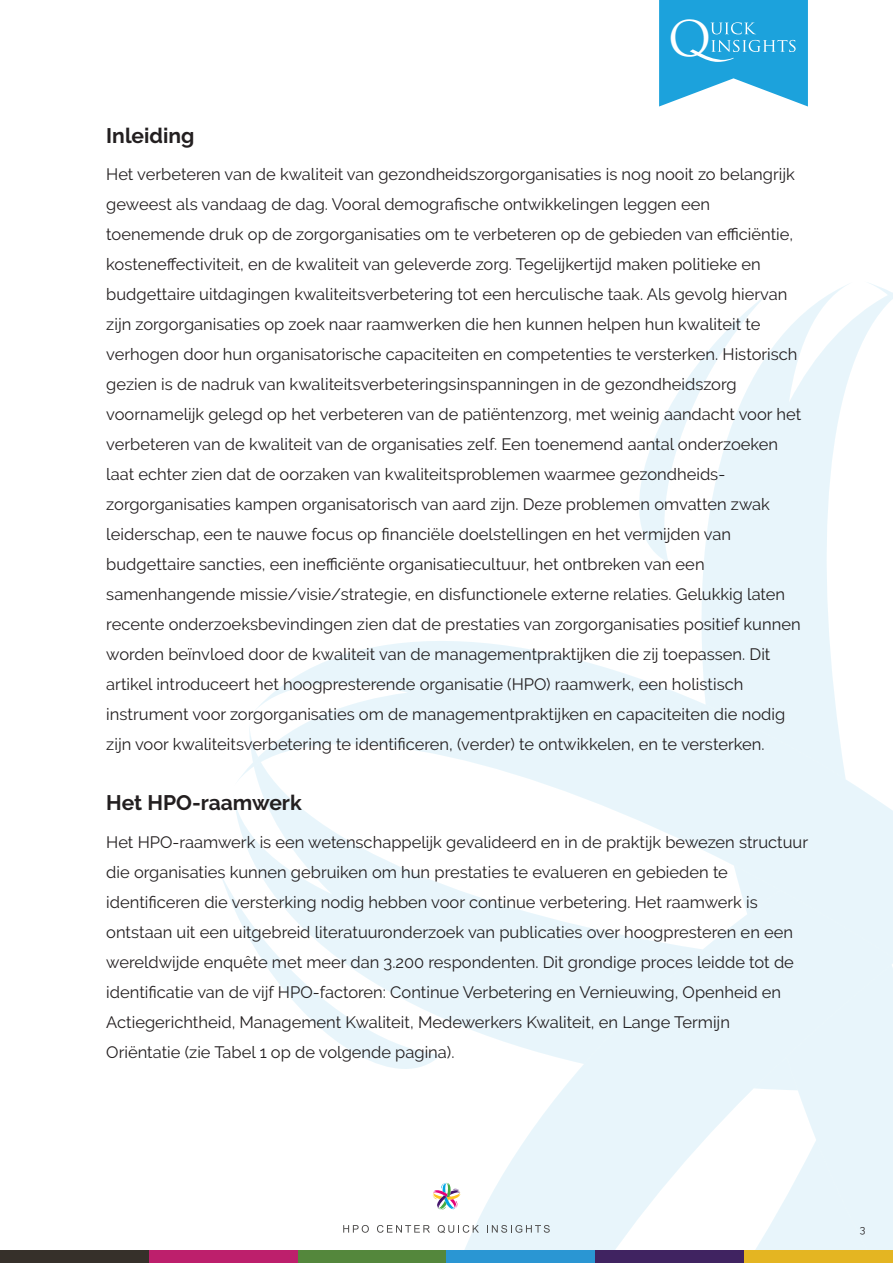
<style>
.page{position:relative;width:893px;height:1263px;background:#fff}
.page>*{position:absolute;margin:0;border:0;box-sizing:border-box;transform-origin:0 0}
.t1{font:47.85px "Trajan Pro";color:#fff}
.t2{font:700 21px "Raleway";color:#231f20}
.t3{font:16.5px/30px "Raleway";color:#231f20}
.t4{font:10.5px "Raleway";color:#231f20}
</style>
<div class="page">
<svg style="left:659px;top:0;width:149px;height:107px"></svg>
<svg style="left:437px;top:962px;width:182px;height:288px;fill:#e8f5fb"></svg>
<svg style="left:234px;top:641px;width:385px;height:321px"></svg>
<svg style="left:619px;top:283px;width:274px;height:967px"></svg>
<svg style="left:221px;top:871px;width:220px;height:217px"></svg>
<div style="left:0;top:1250px;width:149px;height:13px;background:#36302a"></div>
<div style="left:149px;top:1250px;width:149px;height:13px;background:#bd1f6c"></div>
<div style="left:298px;top:1250px;width:148px;height:13px;background:#54873c"></div>
<div style="left:446px;top:1250px;width:149px;height:13px;background:#2a96d3"></div>
<div style="left:595px;top:1250px;width:149px;height:13px;background:#402361"></div>
<div style="left:744px;top:1250px;width:149px;height:13px;background:#e4b522"></div>
<svg style="left:343px;top:1225px;width:26px;height:8px"></svg>
<svg style="left:377px;top:1225px;width:53px;height:8px"></svg>
<svg style="left:438px;top:1225px;width:41px;height:8px"></svg>
<svg style="left:487px;top:1225px;width:63px;height:8px"></svg>
<div style="left:428px;top:1177px;width:37px;height:38px;background:#fff;border-radius:50%"></div>
<svg style="left:432px;top:1182px;width:29px;height:28px"></svg>
<h1 class="t1" style="left:668px;top:12px;width:45px">O</h1>
<p class="t2" style="left:106px;top:124px;width:90px">Inleiding</p>
<p class="t3" style="left:106px;top:160px;width:696px">Het verbeteren van de kwaliteit van gezondheidszorgorganisaties is nog nooit zo belangrijk geweest als vandaag de dag. Vooral demografische ontwikkelingen leggen een toenemende druk op de zorgorganisaties om te verbeteren op de gebieden van efficiëntie, kosteneffectiviteit, en de kwaliteit van geleverde zorg. Tegelijkertijd maken politieke en budgettaire uitdagingen kwaliteitsverbetering tot een herculische taak. Als gevolg hiervan zijn zorgorganisaties op zoek naar raamwerken die hen kunnen helpen hun kwaliteit te verhogen door hun organisatorische capaciteiten en competenties te versterken. Historisch gezien is de nadruk van kwaliteitsverbeteringsinspanningen in de gezondheidszorg voornamelijk gelegd op het verbeteren van de patiëntenzorg, met weinig aandacht voor het verbeteren van de kwaliteit van de organisaties zelf. Een toenemend aantal onderzoeken laat echter zien dat de oorzaken van kwaliteitsproblemen waarmee gezondheids&shy;zorgorganisaties kampen organisatorisch van aard zijn. Deze problemen omvatten zwak leiderschap, een te nauwe focus op financiële doelstellingen en het vermijden van budgettaire sancties, een inefficiënte organisatiecultuur, het ontbreken van een samenhangende missie/visie/strategie, en disfunctionele externe relaties. Gelukkig laten recente onderzoeksbevindingen zien dat de prestaties van zorgorganisaties positief kunnen worden beïnvloed door de kwaliteit van de managementpraktijken die zij toepassen. Dit artikel introduceert het hoogpresterende organisatie (HPO) raamwerk, een holistisch instrument voor zorgorganisaties om de managementpraktijken en capaciteiten die nodig zijn voor kwaliteitsverbetering te identificeren, (verder) te ontwikkelen, en te versterken.</p>
<p class="t2" style="left:106px;top:791px;width:197px">Het HPO-raamwerk</p>
<p class="t3" style="left:106px;top:827px;width:703px">Het HPO-raamwerk is een wetenschappelijk gevalideerd en in de praktijk bewezen structuur die organisaties kunnen gebruiken om hun prestaties te evalueren en gebieden te identificeren die versterking nodig hebben voor continue verbetering. Het raamwerk is ontstaan uit een uitgebreid literatuuronderzoek van publicaties over hoogpresteren en een wereldwijde enquête met meer dan 3.200 respondenten. Dit grondige proces leidde tot de identificatie van de vijf HPO-factoren: Continue Verbetering en Vernieuwing, Openheid en Actiegerichtheid, Management Kwaliteit, Medewerkers Kwaliteit, en Lange Termijn Oriëntatie (zie Tabel 1 op de volgende pagina).</p>
<p class="t4" style="left:860px;top:1223px;width:7px">3</p>
</div>
